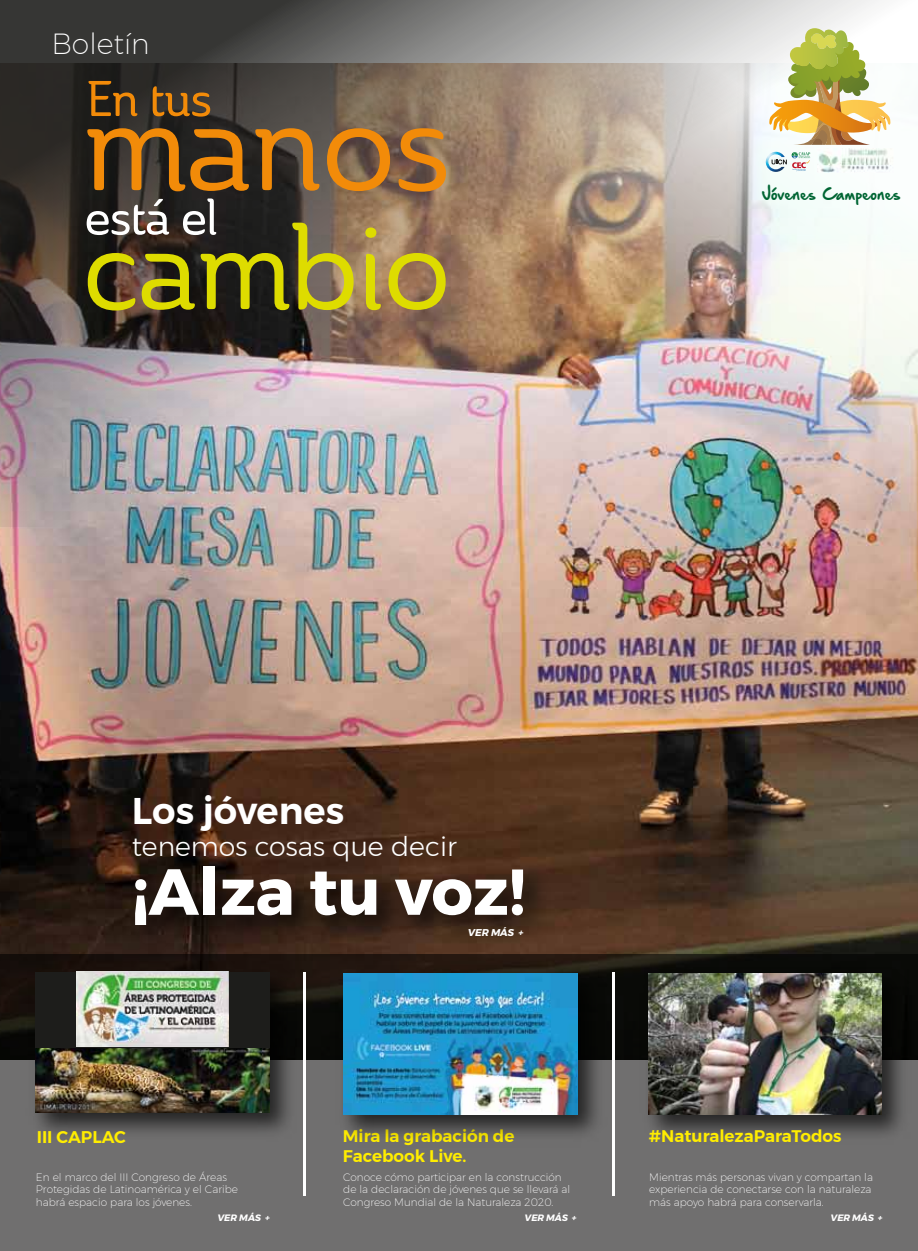
<style>
.page{position:relative;width:918px;height:1251px;background:#fff}
.page>*{position:absolute;margin:0;border:0;box-sizing:border-box;transform-origin:0 0}
.t1{font:700 64.95px "Montserrat";color:#fff}
.t2{font:600 37.05px "Montserrat";color:#fff}
.t3{font:200 28.5px "Montserrat";color:#fff}
.t4{font:300 26.85px "Montserrat";color:#fff}
.t5{font:600 16.8px/20.1px "Montserrat";color:#ffed00}
.t6{font:13.8px "Hand Of Sean Demo";color:#006533}
.t7{font:200 10.5px/12.6px "Montserrat";color:#fff}
.t8{font:italic 700 9.9px "Montserrat";color:#fff}
.t9{font:italic 700 9.3px "Montserrat";color:#fff}
.t10{font:italic 700 9.15px "Montserrat";color:#fff}
</style>
<div class="page">
<img style="left:0;top:527px;width:918px;height:427px">
<div style="left:0;top:954px;width:918px;height:297px;background:#706f6f"></div>
<hr style="left:612px;top:972px;width:3px;height:223px;background:#fff">
<img style="left:338px;top:527px;width:580px;height:34px">
<img style="left:0;top:0;width:918px;height:527px">
<img style="left:818px;top:148px;width:76px;height:25px">
<img style="left:766px;top:152px;width:19px;height:20px">
<svg style="left:772px;top:152px;width:38px;height:19px"></svg>
<svg style="left:769px;top:28px;width:122px;height:117px"></svg>
<div style="left:365px;top:227px;width:11px;height:11px;background:#dedc00;border-radius:50%"></div>
<svg style="left:87px;top:198px;width:267px;height:113px"></svg>
<svg style="left:366px;top:254px;width:15px;height:56px"></svg>
<svg style="left:388px;top:253px;width:58px;height:57px"></svg>
<svg style="left:88px;top:81px;width:49px;height:35px"></svg>
<svg style="left:153px;top:86px;width:57px;height:31px"></svg>
<svg style="left:87px;top:128px;width:162px;height:63px"></svg>
<svg style="left:255px;top:128px;width:64px;height:63px"></svg>
<svg style="left:327px;top:128px;width:63px;height:63px"></svg>
<svg style="left:399px;top:128px;width:47px;height:64px"></svg>
<img style="left:120px;top:848px;width:439px;height:114px">
<img style="left:636px;top:958px;width:281px;height:177px">
<img style="left:649px;top:973px;width:233px;height:141px">
<img style="left:0;top:901px;width:544px;height:295px">
<img style="left:36px;top:1048px;width:234px;height:65px">
<div style="left:36px;top:972px;width:234px;height:76px;background:#1d1d1b"></div>
<img style="left:77px;top:972px;width:151px;height:74px">
<img style="left:331px;top:962px;width:279px;height:186px">
<img style="left:344px;top:973px;width:234px;height:141px">
<h3 class="t3" style="left:51px;top:23px;width:100px">Boletín</h3>
<h2 class="t2" style="left:132px;top:781px;width:214px">Los jóvenes</h2>
<h3 class="t4" style="left:132px;top:826px;width:327px">tenemos cosas que decir</h3>
<h1 class="t1" style="left:132px;top:840px;width:395px">¡Alza tu voz!</h1>
<p class="t8" style="left:468px;top:924px;width:57px">VER MÁS +</p>
<h3 class="t6" style="left:762px;top:187px;width:140px">Jóvenes Campeones</h3>
<h3 class="t5" style="left:343px;top:1126px;width:173px">Mira la grabación de<br>Facebook Live.</h3>
<h3 class="t5" style="left:649px;top:1126px;width:194px">#NaturalezaParaTodos</h3>
<h3 class="t5" style="left:37px;top:1127px;width:91px">III CAPLAC</h3>
<p class="t7" style="left:36px;top:1170px;width:204px">En el marco del III Congreso de Áreas<br>Protegidas de Latinoamérica y el Caribe habrá espacio para los jóvenes.</p>
<p class="t7" style="left:649px;top:1170px;width:225px">Mientras más personas vivan y compartan la experiencia de conectarse con la naturaleza más apoyo habrá para conservarla.</p>
<p class="t7" style="left:343px;top:1170px;width:229px">Conoce cómo participar en la construcción de la declaración de jóvenes que se llevará al<br>Congreso Mundial de la Naturaleza 2020.</p>
<p class="t9" style="left:218px;top:1210px;width:54px">VER MÁS +</p>
<p class="t10" style="left:525px;top:1211px;width:54px">VER MÁS +</p>
<p class="t10" style="left:831px;top:1211px;width:54px">VER MÁS +</p>
</div>
